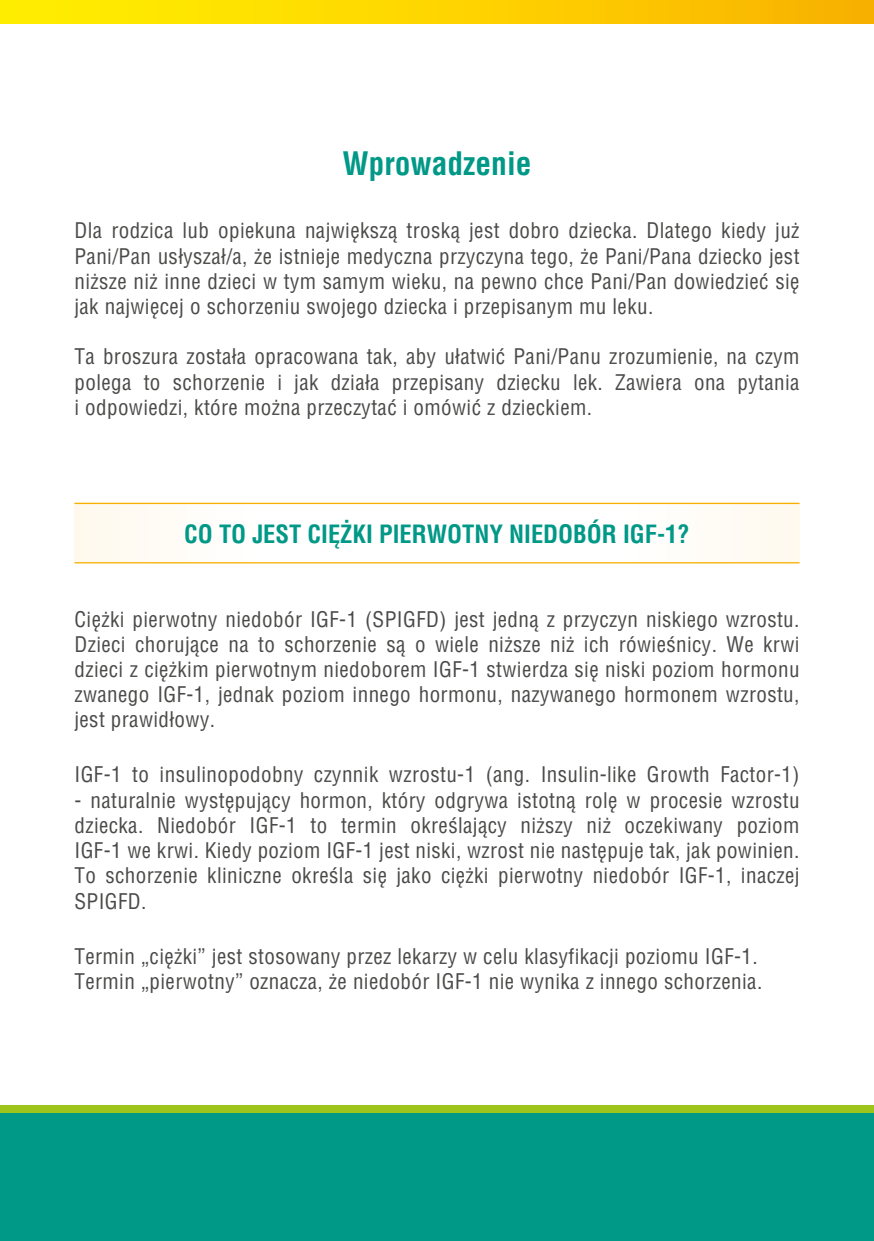
<style>
.page{position:relative;width:874px;height:1241px;background:#fff}
.page>*{position:absolute;margin:0;border:0;box-sizing:border-box;transform-origin:0 0}
.t1{font:700 31.5px "Switzerland Condensed";color:#009887}
.t2{font:700 24.5px "Switzerland Condensed";color:#009887}
.t3{font:21px/25.2px "Switzerland Condensed";letter-spacing:.02em;color:#4a4a49;text-align:justify}
</style>
<div class="page">
<div style="left:0;top:0;width:873px;height:24px;background:linear-gradient(to right,#fff200,#fab400)"></div>
<div style="left:0;top:1112px;width:873px;height:128px;background:#009887"></div>
<div style="left:0;top:1105px;width:873px;height:7px;background:#9cc41b"></div>
<svg style="left:75px;top:504px;width:724px;height:58px"></svg>
<hr style="left:74px;top:502px;width:725px;height:2px;background:#f8b000">
<hr style="left:74px;top:562px;width:725px;height:1px;background:#f8b000">
<h1 class="t1" style="left:342px;top:145px;width:190px">Wprowadzenie</h1>
<p class="t3" style="left:74px;top:218px;width:726px">Dla rodzica lub opiekuna największą troską jest dobro dziecka. Dlatego kiedy już Pani/Pan usłyszał/a, że istnieje medyczna przyczyna tego, że Pani/Pana dziecko jest niższe niż inne dzieci w tym samym wieku, na pewno chce Pani/Pan dowiedzieć się jak najwięcej o schorzeniu swojego dziecka i przepisanym mu leku.</p>
<p class="t3" style="left:74px;top:344px;width:726px">Ta broszura została opracowana tak, aby ułatwić Pani/Panu zrozumienie, na czym polega to schorzenie i jak działa przepisany dziecku lek. Zawiera ona pytania i odpowiedzi, które można przeczytać i omówić z dzieckiem.</p>
<p class="t2" style="left:184px;top:519px;width:506px">CO TO JEST CIĘŻKI PIERWOTNY NIEDOBÓR IGF-1?</p>
<p class="t3" style="left:74px;top:606px;width:726px">Ciężki pierwotny niedobór IGF-1 (SPIGFD) jest jedną z przyczyn niskiego wzrostu.<br>Dzieci chorujące na to schorzenie są o wiele niższe niż ich rówieśnicy. We krwi dzieci z ciężkim pierwotnym niedoborem IGF-1 stwierdza się niski poziom hormonu zwanego IGF-1, jednak poziom innego hormonu, nazywanego hormonem wzrostu, jest prawidłowy.</p>
<p class="t3" style="left:74px;top:762px;width:726px">IGF-1 to insulinopodobny czynnik wzrostu-1 (ang. Insulin-like Growth Factor-1)</p>
<p class="t3" style="left:74px;top:787px;width:726px">- naturalnie występujący hormon, który odgrywa istotną rolę w procesie wzrostu dziecka. Niedobór IGF-1 to termin określający niższy niż oczekiwany poziom IGF-1 we krwi. Kiedy poziom IGF-1 jest niski, wzrost nie następuje tak, jak powinien.<br>To schorzenie kliniczne określa się jako ciężki pierwotny niedobór IGF-1, inaczej SPIGFD.</p>
<p class="t3" style="left:74px;top:943px;width:689px">Termin „ciężki” jest stosowany przez lekarzy w celu klasyfikacji poziomu IGF-1.<br>Termin „pierwotny” oznacza, że niedobór IGF-1 nie wynika z innego schorzenia.</p>
</div>
